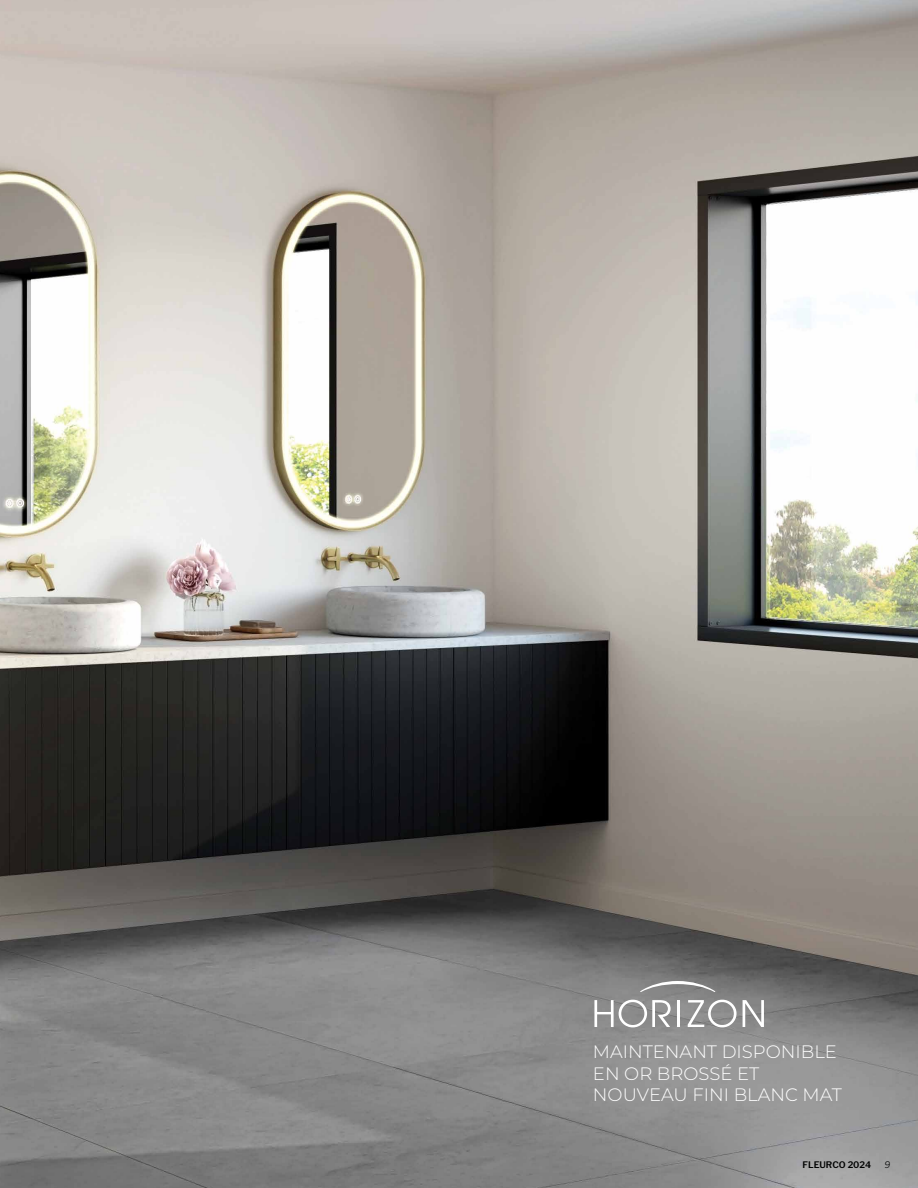
<style>
.page{position:relative;width:918px;height:1188px;background:#fff}
.page>*{position:absolute;margin:0;border:0;box-sizing:border-box;transform-origin:0 0}
.t1{font:300 18px/21.6px "Montserrat";color:#fff}
.t2{font:600 9px "Libre Franklin";color:#000101}
.t3{font:italic 300 9px "Libre Franklin";color:#000101}
</style>
<div class="page">
<img style="left:0;top:0;width:918px;height:1188px">
<svg style="left:594px;top:1000px;width:77px;height:27px"></svg>
<hr style="left:678px;top:1000px;width:2px;height:27px;background:#fff">
<svg style="left:688px;top:1000px;width:49px;height:27px"></svg>
<svg style="left:743px;top:1000px;width:21px;height:27px"></svg>
<svg style="left:640px;top:981px;width:76px;height:11px"></svg>
<p class="t1" style="left:593px;top:1040px;width:251px">MAINTENANT DISPONIBLE<br>EN OR BROSSÉ ET<br>NOUVEAU FINI BLANC MAT</p>
<p class="t2" style="left:803px;top:1160px;width:70px">FLEURCO 2024</p>
<p class="t3" style="left:884px;top:1160px;width:7px">9</p>
</div>
